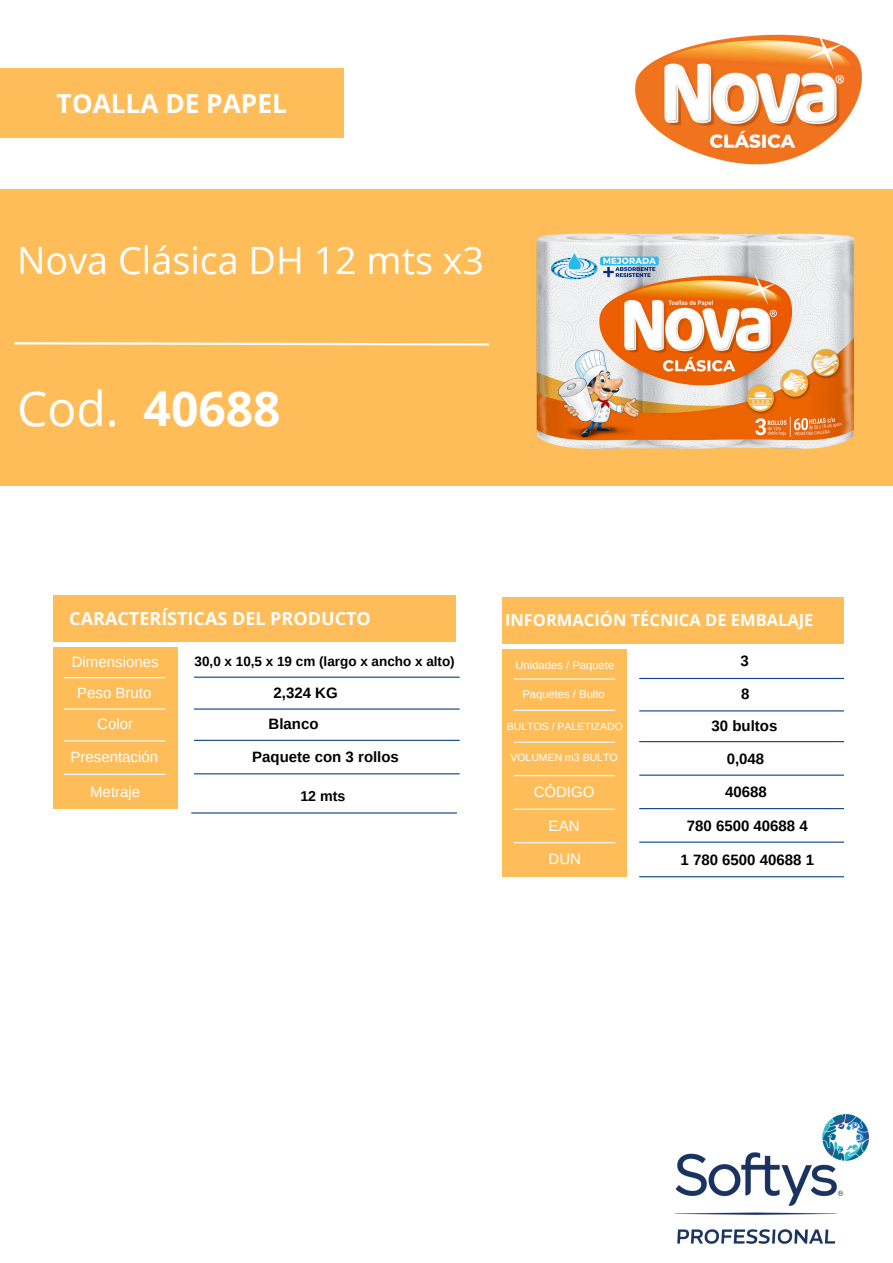
<style>
.page{position:relative;width:893px;height:1263px;background:#fff}
.page>*{position:absolute;margin:0;border:0;box-sizing:border-box;transform-origin:0 0}
.t1{font:700 48px "Open Sans";color:#fff}
.t2{font:37.72px "Open Sans";color:#fff}
.t3{font:700 26.25px "Open Sans";color:#fff}
.t4{font:700 18px "Open Sans";color:#fff}
.t5{font:700 16.5px "Open Sans";color:#fff}
.t6{font:700 15px "Arimo";color:#000}
.t7{font:15px "Arimo";color:#fff}
.t8{font:700 14.25px "Arimo";color:#000}
.t9{font:700 13.5px "Arimo";color:#000}
.t10{font:11.25px "Arimo";color:#fff}
.t11{font:10.5px "Arimo";color:#fff}
.s1{font-weight:400}
</style>
<div class="page">
<div style="left:0;top:189px;width:893px;height:297px;background:#ffbd59"></div>
<svg style="left:14px;top:342px;width:475px;height:4px"></svg>
<div style="left:53px;top:596px;width:403px;height:46px;background:#ffbd59"></div>
<div style="left:53px;top:648px;width:124px;height:161px;background:#ffbd59"></div>
<hr style="left:64px;top:677px;width:101px;height:1px;background:#fff">
<hr style="left:64px;top:708px;width:101px;height:2px;background:#fff">
<hr style="left:64px;top:740px;width:101px;height:1px;background:#fff">
<hr style="left:64px;top:774px;width:101px;height:1px;background:#fff">
<hr style="left:194px;top:677px;width:266px;height:1px;background:#083f88">
<hr style="left:194px;top:740px;width:266px;height:1px;background:#083f88">
<hr style="left:194px;top:773px;width:266px;height:1px;background:#083f88">
<img style="left:676px;top:1114px;width:193px;height:130px">
<div style="left:503px;top:597px;width:341px;height:46px;background:#ffbd59"></div>
<div style="left:503px;top:649px;width:124px;height:228px;background:#ffbd59"></div>
<hr style="left:514px;top:678px;width:101px;height:2px;background:#fff">
<hr style="left:514px;top:710px;width:101px;height:1px;background:#fff">
<hr style="left:514px;top:742px;width:101px;height:1px;background:#fff">
<hr style="left:514px;top:775px;width:101px;height:1px;background:#fff">
<hr style="left:514px;top:809px;width:101px;height:1px;background:#fff">
<hr style="left:514px;top:842px;width:101px;height:1px;background:#fff">
<hr style="left:639px;top:678px;width:205px;height:1px;background:#083f88">
<hr style="left:639px;top:710px;width:205px;height:1px;background:#083f88">
<hr style="left:639px;top:741px;width:205px;height:1px;background:#083f88">
<hr style="left:639px;top:774px;width:205px;height:2px;background:#083f88">
<hr style="left:639px;top:808px;width:205px;height:1px;background:#083f88">
<hr style="left:639px;top:841px;width:205px;height:2px;background:#083f88">
<hr style="left:639px;top:876px;width:205px;height:1px;background:#083f88">
<hr style="left:194px;top:708px;width:266px;height:2px;background:#083f88">
<hr style="left:191px;top:812px;width:266px;height:1px;background:#083f88">
<div style="left:0;top:69px;width:343px;height:69px;background:#ffbd59"></div>
<img style="left:536px;top:233px;width:319px;height:216px">
<img style="left:635px;top:34px;width:227px;height:131px">
<h2 class="t3" style="left:57px;top:85px;width:232px">TOALLA DE PAPEL</h2>
<h3 class="t3" style="left:112px;top:85px;width:121px">FACIALES</h3>
<h6 class="t2" style="left:17px;top:234px;width:468px">Nova Clásica DH 12 mts x3</h6>
<h6 class="t1" style="left:17px;top:374px;width:265px"><span class="s1">Cod.</span> 40688</h6>
<h3 class="t4" style="left:69px;top:606px;width:303px">CARACTERÍSTICAS DEL PRODUCTO</h3>
<p class="t5" style="left:505px;top:608px;width:310px">INFORMACIÓN TÉCNICA DE EMBALAJE</p>
<p class="t9" style="left:195px;top:654px;width:262px">30,0 x 10,5 x 19 cm (largo x ancho x alto)</p>
<p class="t6" style="left:740px;top:652px;width:10px">3</p>
<h4 class="t7" style="left:72px;top:654px;width:88px">Dimensiones</h4>
<p class="t7" style="left:77px;top:685px;width:76px">Peso Bruto</p>
<p class="t7" style="left:97px;top:716px;width:37px">Color</p>
<p class="t7" style="left:71px;top:749px;width:89px">Presentación</p>
<h6 class="t10" style="left:515px;top:659px;width:100px">Unidades / Paquete</h6>
<p class="t10" style="left:522px;top:688px;width:84px">Paquetes / Bulto</p>
<p class="t11" style="left:507px;top:720px;width:118px">BULTOS / PALETIZADO</p>
<p class="t11" style="left:510px;top:752px;width:109px">VOLUMEN m3 BULTO</p>
<h5 class="t7" style="left:533px;top:784px;width:62px">CÓDIGO</h5>
<p class="t7" style="left:548px;top:817px;width:32px">EAN</p>
<p class="t7" style="left:548px;top:851px;width:34px">DUN</p>
<p class="t6" style="left:273px;top:685px;width:66px">2,324 KG</p>
<p class="t6" style="left:268px;top:716px;width:51px">Blanco</p>
<p class="t6" style="left:252px;top:749px;width:148px">Paquete con 3 rollos</p>
<p class="t6" style="left:741px;top:686px;width:10px">8</p>
<p class="t6" style="left:711px;top:717px;width:67px">30 bultos</p>
<p class="t6" style="left:726px;top:750px;width:39px">0,048</p>
<p class="t6" style="left:725px;top:784px;width:43px">40688</p>
<p class="t6" style="left:687px;top:817px;width:122px">780 6500 40688 4</p>
<p class="t6" style="left:680px;top:852px;width:135px">1 780 6500 40688 1</p>
<p class="t7" style="left:90px;top:784px;width:51px">Metraje</p>
<p class="t8" style="left:300px;top:788px;width:47px">12 mts</p>
</div>
